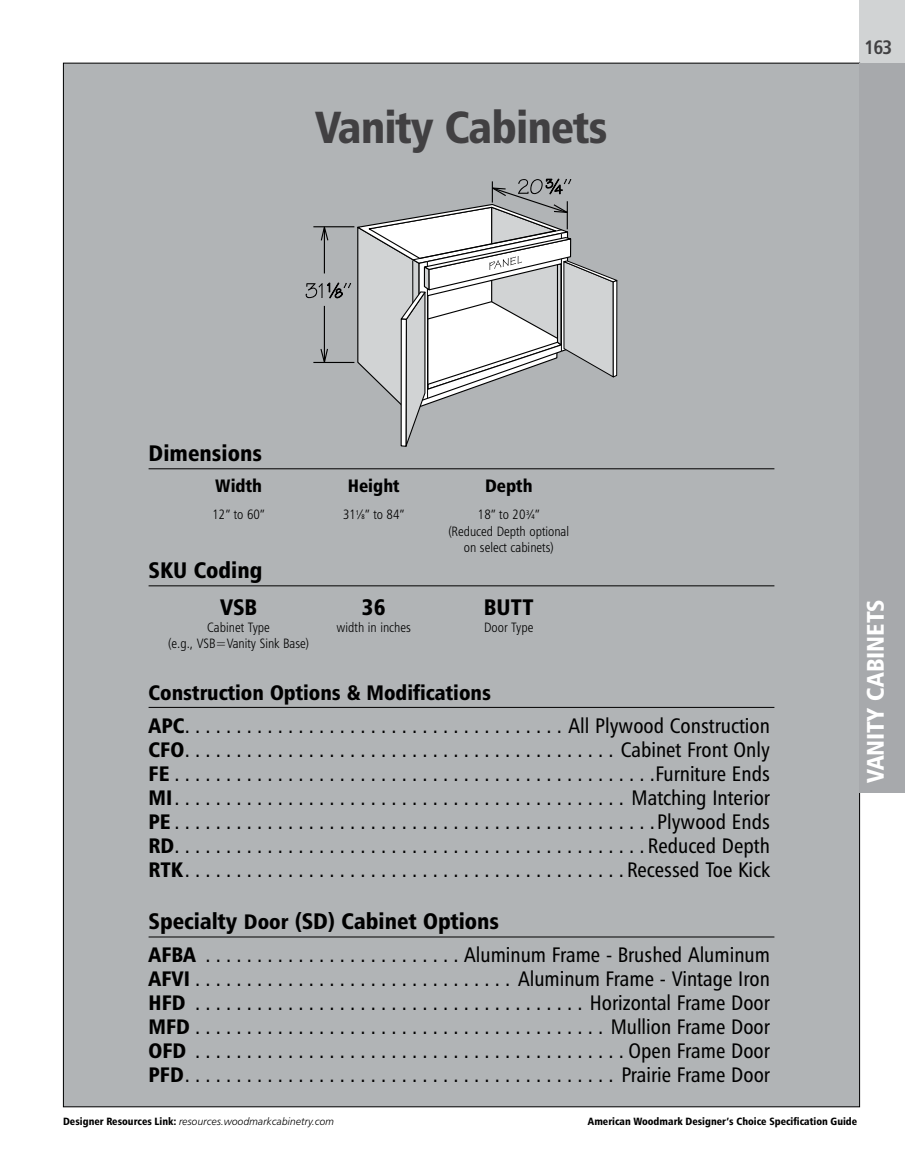
<style>
.page{position:relative;width:905px;height:1175px;background:#fff}
.page>*{position:absolute;margin:0;border:0;box-sizing:border-box;transform-origin:0 0}
.t1{font:45px "Humanist 777 BT Black Condensed B";letter-spacing:-.02em;color:#414042}
.t2{font:24px "Humanist 777 BT Black Condensed B";color:#fff}
.t3{font:22.5px/37.5px "Humanist 777 BT Black Condensed B";color:#000;text-align:right}
.t4{font:21px/24px "Humanist 777 BT Roman Condensed B";color:#000;text-align:justify}
.t5{font:21px "Humanist 777 BT Black Condensed B";color:#000}
.t6{font:19.5px "Humanist 777 BT Bold Condensed B";color:#414042}
.t7{font:18px "Humanist 777 BT Black Condensed B";color:#000}
.t8{font:13.5px/16.5px "Humanist 777 BT Light Condensed B";color:#000;text-align:center}
.t9{font:10.5px "Humanist 777 BT Light Italic B";color:#000}
.t10{font:10.5px "Humanist 777 BT Black Condensed B";color:#000}
.s1{font-family:"Humanist 777 BT Roman Condensed B";font-size:6.75px}
.s2{font-family:"Humanist 777 BT Black Condensed B"}
.s3{font-size:21px}
</style>
<div class="page">
<div style="left:860px;top:0;width:44px;height:63px;background:#d1d3d4"></div>
<div style="left:63px;top:63px;width:796px;height:1043px;background:#b1b4b6"></div>
<div style="left:860px;top:63px;width:44px;height:729px;background:#a7a9ac"></div>
<svg style="left:305px;top:179px;width:312px;height:268px"></svg>
<hr style="left:149px;top:468px;width:625px;height:1px;background:#000">
<hr style="left:149px;top:585px;width:625px;height:1px;background:#000">
<hr style="left:149px;top:707px;width:625px;height:1px;background:#000">
<hr style="left:149px;top:936px;width:625px;height:1px;background:#000">
<h1 class="t1" style="left:315px;top:98px;width:294px">Vanity Cabinets</h1>
<p class="t6" style="left:864px;top:35px;width:29px">163</p>
<p class="t3" style="left:149px;top:434px;width:115px">Dimensions</p>
<p class="t7" style="left:215px;top:474px;width:48px">Width</p>
<p class="t7" style="left:348px;top:474px;width:53px">Height</p>
<p class="t7" style="left:485px;top:474px;width:49px">Depth</p>
<p class="t8" style="left:212px;top:506px;width:54px">12” to 60”</p>
<p class="t8" style="left:343px;top:506px;width:63px">31<sup>1</sup>⁄<span class="s1">8</span>” to 84”</p>
<p class="t8" style="left:448px;top:506px;width:122px">18” to 20<sup>3</sup>⁄<span class="s1">4</span>”<br>(Reduced Depth optional on select cabinets)</p>
<p class="t3" style="left:149px;top:551px;width:115px">SKU Coding<br>VSB</p>
<p class="t3" style="left:362px;top:588px;width:25px">36</p>
<p class="t3" style="left:484px;top:588px;width:51px">BUTT</p>
<p class="t8" style="left:207px;top:619px;width:64px">Cabinet Type</p>
<p class="t8" style="left:336px;top:619px;width:76px">width in inches</p>
<p class="t8" style="left:484px;top:619px;width:51px">Door Type</p>
<p class="t8" style="left:168px;top:635px;width:142px">(e.g., VSB=Vanity Sink Base)</p>
<p class="t5" style="left:149px;top:679px;width:344px">Construction Options &amp; Modifications</p>
<p class="t4" style="left:149px;top:713px;width:623px"><span class="s2">APC</span> . . . . . . . . . . . . . . . . . . . . . . . . . . . . . . . . . . . . . All Plywood Construction <span class="s2">CFO</span> . . . . . . . . . . . . . . . . . . . . . . . . . . . . . . . . . . . . . . . . . . Cabinet Front Only <span class="s2">FE</span> . . . . . . . . . . . . . . . . . . . . . . . . . . . . . . . . . . . . . . . . . . . . . . Furniture Ends <span class="s2">MI</span> . . . . . . . . . . . . . . . . . . . . . . . . . . . . . . . . . . . . . . . . . . . . Matching Interior <span class="s2">PE</span> . . . . . . . . . . . . . . . . . . . . . . . . . . . . . . . . . . . . . . . . . . . . . . Plywood Ends <span class="s2">RD</span> . . . . . . . . . . . . . . . . . . . . . . . . . . . . . . . . . . . . . . . . . . . . . Reduced Depth <span class="s2">RTK</span> . . . . . . . . . . . . . . . . . . . . . . . . . . . . . . . . . . . . . . . . . . Recessed Toe Kick</p>
<p class="t3" style="left:149px;top:902px;width:352px">Specialty <span class="s3">Door</span> (SD) Cabinet Options</p>
<p class="t4" style="left:149px;top:942px;width:623px"><span class="s2">AFBA</span> . . . . . . . . . . . . . . . . . . . . . . . . . Aluminum Frame - Brushed Aluminum <span class="s2">AFVI</span>............................... Aluminum Frame - Vintage Iron <span class="s2">HFD</span> . . . . . . . . . . . . . . . . . . . . . . . . . . . . . . . . . . . . . . Horizontal Frame Door <span class="s2">MFD</span> . . . . . . . . . . . . . . . . . . . . . . . . . . . . . . . . . . . . . . . . Mullion Frame Door <span class="s2">OFD</span> . . . . . . . . . . . . . . . . . . . . . . . . . . . . . . . . . . . . . . . . . Open Frame Door <span class="s2">PFD</span> . . . . . . . . . . . . . . . . . . . . . . . . . . . . . . . . . . . . . . . . . . Prairie Frame Door</p>
<p class="t9" style="left:63px;top:1115px;width:273px"><span class="s2">Designer Resources Link:</span> resources.woodmarkcabinetry.com</p>
<p class="t10" style="left:588px;top:1115px;width:271px">American Woodmark Designer’s Choice Specification Guide</p>
<p class="t2" style="left:860px;top:783px;width:185px;rotate:-90deg">VANITY CABINETS</p>
</div>
